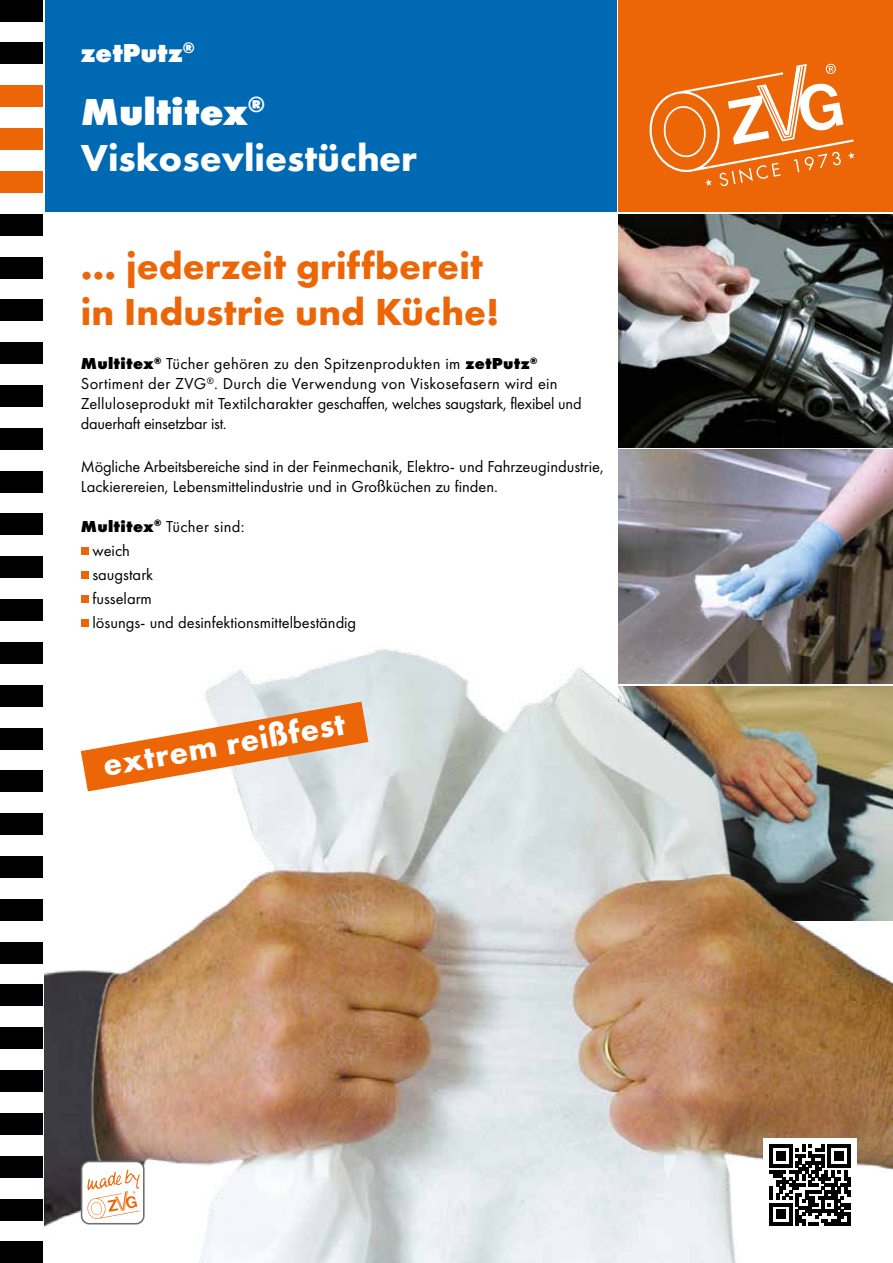
<style>
.page{position:relative;width:893px;height:1263px;background:#fff}
.page>*{position:absolute;margin:0;border:0;box-sizing:border-box;transform-origin:0 0}
.t1{font:700 39px/46.8px "Futura PT";color:#ec6608}
.t2{font:700 39px/46.8px "Futura PT";color:#fff}
.t3{font:700 33px "Futura PT";color:#fff}
.t4{font:800 27px "Futura PT";color:#fff}
.t5{font:16.5px/19.8px "Futura PT";color:#000}
.s1{font-weight:800}
</style>
<div class="page">
<div style="left:45px;top:0;width:572px;height:212px;background:#0069b4"></div>
<div style="left:619px;top:0;width:274px;height:212px;background:#ec6608"></div>
<div style="left:0;top:0;width:43px;height:21px;background:#000"></div>
<div style="left:0;top:43px;width:42px;height:21px;background:#000"></div>
<div style="left:0;top:86px;width:42px;height:21px;background:#ec6608"></div>
<div style="left:0;top:128px;width:42px;height:22px;background:#ec6608"></div>
<div style="left:0;top:171px;width:42px;height:22px;background:#ec6608"></div>
<div style="left:0;top:214px;width:42px;height:21px;background:#000"></div>
<div style="left:0;top:257px;width:42px;height:21px;background:#000"></div>
<div style="left:0;top:300px;width:42px;height:21px;background:#000"></div>
<div style="left:0;top:343px;width:42px;height:21px;background:#000"></div>
<div style="left:0;top:385px;width:42px;height:22px;background:#000"></div>
<div style="left:0;top:428px;width:42px;height:21px;background:#000"></div>
<div style="left:0;top:471px;width:42px;height:21px;background:#000"></div>
<div style="left:0;top:514px;width:42px;height:21px;background:#000"></div>
<div style="left:0;top:557px;width:42px;height:21px;background:#000"></div>
<div style="left:0;top:599px;width:42px;height:22px;background:#000"></div>
<div style="left:0;top:642px;width:42px;height:21px;background:#000"></div>
<div style="left:0;top:685px;width:42px;height:21px;background:#000"></div>
<div style="left:0;top:728px;width:42px;height:21px;background:#000"></div>
<div style="left:0;top:771px;width:42px;height:21px;background:#000"></div>
<div style="left:0;top:813px;width:42px;height:22px;background:#000"></div>
<div style="left:0;top:856px;width:42px;height:22px;background:#000"></div>
<div style="left:0;top:899px;width:42px;height:21px;background:#000"></div>
<div style="left:0;top:942px;width:42px;height:21px;background:#000"></div>
<div style="left:0;top:985px;width:43px;height:21px;background:#000"></div>
<div style="left:0;top:1028px;width:42px;height:21px;background:#000"></div>
<div style="left:0;top:1070px;width:42px;height:22px;background:#000"></div>
<div style="left:0;top:1113px;width:42px;height:21px;background:#000"></div>
<div style="left:0;top:1156px;width:42px;height:21px;background:#000"></div>
<div style="left:0;top:1199px;width:42px;height:21px;background:#000"></div>
<div style="left:0;top:1242px;width:42px;height:21px;background:#000"></div>
<svg style="left:649px;top:64px;width:205px;height:122px"></svg>
<img style="left:619px;top:214px;width:274px;height:233px">
<img style="left:619px;top:450px;width:274px;height:181px">
<img style="left:45px;top:631px;width:848px;height:632px">
<svg style="left:81px;top:702px;width:287px;height:89px"></svg>
<div style="left:82px;top:1161px;width:62px;height:63px;background:#fff;border-radius:8px"></div>
<svg style="left:87px;top:1169px;width:53px;height:50px"></svg>
<div style="left:81px;top:1161px;width:64px;height:63px;border:2px solid #706f6f;border-radius:8px"></div>
<div style="left:81px;top:547px;width:7px;height:7px;background:#ec6608"></div>
<div style="left:81px;top:571px;width:7px;height:7px;background:#ec6608"></div>
<div style="left:81px;top:595px;width:7px;height:7px;background:#ec6608"></div>
<div style="left:81px;top:619px;width:7px;height:8px;background:#ec6608"></div>
<div style="left:763px;top:1138px;width:94px;height:94px;background:#fff"></div>
<svg style="left:770px;top:1145px;width:80px;height:80px"></svg>
<h3 class="t4" style="left:81px;top:36px;width:116px">zetPutz<sup>®</sup></h3>
<h1 class="t2" style="left:81px;top:87px;width:338px"><span class="s1">Multitex</span><sup>®<br></sup>Viskosevliestücher</h1>
<h1 class="t1" style="left:81px;top:241px;width:420px">… jederzeit griffbereit in Industrie und Küche!</h1>
<p class="t5" style="left:81px;top:354px;width:502px"><span class="s1">Multitex</span><sup>®</sup> Tücher gehören zu den Spitzenprodukten im <span class="s1">zetPutz</span><sup>® </sup>Sortiment der ZVG<sup>®</sup>. Durch die Verwendung von Viskosefasern wird ein Zelluloseprodukt mit Textilcharakter geschaffen, welches saugstark, flexibel und dauerhaft einsetzbar ist.</p>
<p class="t5" style="left:81px;top:457px;width:525px">Mögliche Arbeitsbereiche sind in der Feinmechanik, Elektro- und Fahrzeugindustrie,<br>Lackierereien, Lebensmittelindustrie und in Großküchen zu finden.</p>
<p class="t5" style="left:92px;top:514px;width:265px;line-height:24px;text-indent:-12px"><span class="s1">Multitex</span><sup>®</sup> Tücher sind:<br>weich<br>saugstark<br>fusselarm<br>lösungs- und desinfektionsmittelbeständig</p>
<h2 class="t3" style="left:100px;top:744px;width:247px;rotate:-10deg">extrem reißfest</h2>
</div>
